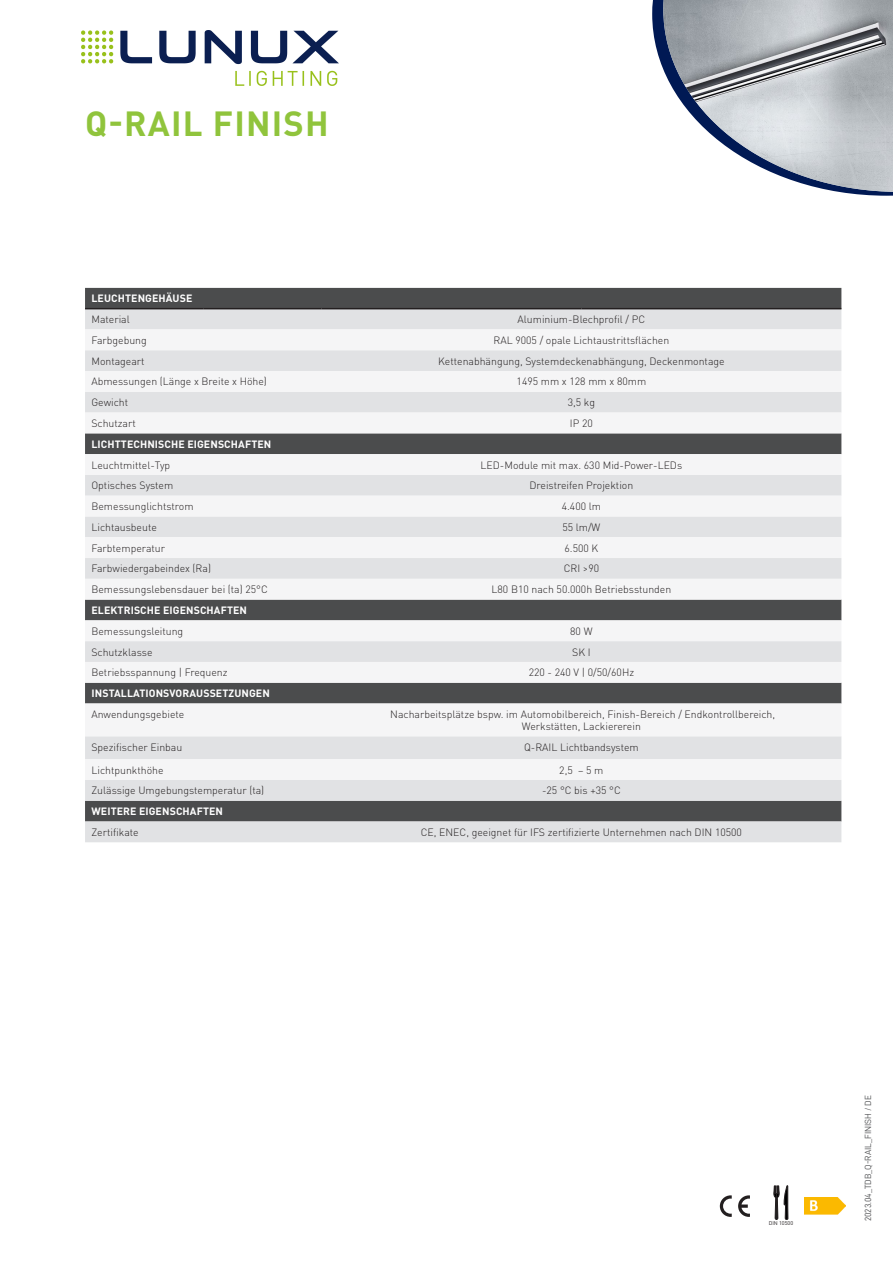
<style>
.page{position:relative;width:893px;height:1263px;background:#fff}
.page>*{position:absolute;margin:0;border:0;box-sizing:border-box;transform-origin:0 0}
.t1{font:700 34.5px "DIN Pro";letter-spacing:.035em;color:#90c43c}
.LUNUX_Tabelle_Body_M{font:300 10.5px/12px "DIN Pro";color:#231f20;text-align:center}
.LUNUX_Tabelle_Body_L{font:300 10.5px "DIN Pro";color:#231f20}
.LUNUX_Tabelle_Übersc{font:700 10.5px "DIN Pro";letter-spacing:.01em;color:#fff}
.t2{font:9px "D DIN PRO Regular";color:#57585a}
.t3{font:5.4px "DIN Pro";color:#231f20}
</style>
<div class="page">
<svg style="left:652px;top:0;width:241px;height:196px"></svg>
<img style="left:663px;top:0;width:230px;height:192px">
<svg style="left:738px;top:1195px;width:12px;height:22px"></svg>
<svg style="left:720px;top:1195px;width:12px;height:22px"></svg>
<svg style="left:774px;top:1185px;width:14px;height:35px"></svg>
<img style="left:804px;top:1198px;width:41px;height:17px">
<div style="left:85px;top:288px;width:756px;height:20px;background:#4b4c4d"></div>
<svg style="left:85px;top:309px;width:756px;height:533px;background:#babbbd"></svg>
<svg style="left:85px;top:329px;width:756px;height:451px;fill:#f5f5f6"></svg>
<hr style="left:85px;top:308px;width:118px;height:1px;background:#231f20">
<hr style="left:203px;top:308px;width:118px;height:1px;background:#231f20">
<hr style="left:321px;top:308px;width:260px;height:1px;background:#231f20">
<hr style="left:581px;top:308px;width:260px;height:1px;background:#231f20">
<img style="left:82px;top:31px;width:257px;height:54px">
<p class="t1" style="left:85px;top:100px;width:245px">Q-RAIL FINISH</p>
<p class="LUNUX_Tabelle_Übersc" style="left:91px;top:291px;width:102px">LEUCHTENGEHÄUSE</p>
<p class="LUNUX_Tabelle_Body_L" style="left:91px;top:312px;width:40px">Material</p>
<p class="LUNUX_Tabelle_Body_M" style="left:518px;top:313px;width:129px">Aluminium-Blechprofil / PC</p>
<p class="LUNUX_Tabelle_Body_L" style="left:91px;top:333px;width:57px">Farbgebung</p>
<p class="LUNUX_Tabelle_Body_M" style="left:493px;top:334px;width:177px">RAL 9005 / opale Lichtaustrittsflächen</p>
<p class="LUNUX_Tabelle_Body_L" style="left:91px;top:354px;width:55px">Montageart</p>
<p class="LUNUX_Tabelle_Body_M" style="left:438px;top:354px;width:288px">Kettenabhängung, Systemdeckenabhängung, Deckenmontage</p>
<p class="LUNUX_Tabelle_Body_L" style="left:91px;top:374px;width:177px">Abmessungen (Länge x Breite x Höhe)</p>
<p class="LUNUX_Tabelle_Body_M" style="left:517px;top:375px;width:131px">1495 mm x 128 mm x 80mm</p>
<p class="LUNUX_Tabelle_Body_L" style="left:91px;top:395px;width:38px">Gewicht</p>
<p class="LUNUX_Tabelle_Body_M" style="left:568px;top:396px;width:29px">3,5 kg</p>
<p class="LUNUX_Tabelle_Body_L" style="left:91px;top:416px;width:46px">Schutzart</p>
<p class="LUNUX_Tabelle_Body_M" style="left:570px;top:417px;width:24px">IP 20</p>
<p class="LUNUX_Tabelle_Übersc" style="left:91px;top:437px;width:181px">LICHTTECHNISCHE EIGENSCHAFTEN</p>
<p class="LUNUX_Tabelle_Body_L" style="left:91px;top:458px;width:80px">Leuchtmittel-Typ</p>
<p class="LUNUX_Tabelle_Body_M" style="left:481px;top:458px;width:203px">LED-Module mit max. 630 Mid-Power-LEDs</p>
<p class="LUNUX_Tabelle_Body_L" style="left:91px;top:478px;width:83px">Optisches System</p>
<p class="LUNUX_Tabelle_Body_M" style="left:529px;top:479px;width:105px">Dreistreifen Projektion</p>
<p class="LUNUX_Tabelle_Body_L" style="left:91px;top:499px;width:104px">Bemessunglichtstrom</p>
<p class="LUNUX_Tabelle_Body_M" style="left:562px;top:500px;width:41px">4.400 lm</p>
<p class="LUNUX_Tabelle_Body_L" style="left:91px;top:520px;width:67px">Lichtausbeute</p>
<p class="LUNUX_Tabelle_Body_M" style="left:562px;top:521px;width:40px">55 lm/W</p>
<p class="LUNUX_Tabelle_Body_L" style="left:91px;top:541px;width:75px">Farbtemperatur</p>
<p class="LUNUX_Tabelle_Body_M" style="left:564px;top:541px;width:35px">6.500 K</p>
<p class="LUNUX_Tabelle_Body_L" style="left:91px;top:561px;width:121px">Farbwiedergabeindex (Ra)</p>
<p class="LUNUX_Tabelle_Body_M" style="left:564px;top:562px;width:37px">CRI &gt;90</p>
<p class="LUNUX_Tabelle_Body_L" style="left:91px;top:582px;width:178px">Bemessungslebensdauer bei (ta) 25°C</p>
<p class="LUNUX_Tabelle_Body_M" style="left:491px;top:583px;width:181px">L80 B10 nach 50.000h Betriebsstunden</p>
<p class="LUNUX_Tabelle_Übersc" style="left:91px;top:603px;width:157px">ELEKTRISCHE EIGENSCHAFTEN</p>
<p class="LUNUX_Tabelle_Body_L" style="left:91px;top:624px;width:93px">Bemessungsleitung</p>
<p class="LUNUX_Tabelle_Body_M" style="left:570px;top:625px;width:24px">80 W</p>
<p class="LUNUX_Tabelle_Body_L" style="left:91px;top:645px;width:63px">Schutzklasse</p>
<p class="LUNUX_Tabelle_Body_M" style="left:572px;top:645px;width:20px">SK I</p>
<p class="LUNUX_Tabelle_Body_L" style="left:91px;top:665px;width:138px">Betriebsspannung | Frequenz</p>
<p class="LUNUX_Tabelle_Body_M" style="left:529px;top:666px;width:107px">220 - 240 V | 0/50/60Hz</p>
<p class="LUNUX_Tabelle_Übersc" style="left:91px;top:686px;width:180px">INSTALLATIONSVORAUSSETZUNGEN</p>
<p class="LUNUX_Tabelle_Body_L" style="left:91px;top:707px;width:94px">Anwendungsgebiete</p>
<p class="LUNUX_Tabelle_Body_M" style="left:390px;top:708px;width:386px">Nacharbeitsplätze bspw. im Automobilbereich, Finish-Bereich / Endkontrollbereich,<br>Werkstätten, Lackiererein</p>
<p class="LUNUX_Tabelle_Body_L" style="left:91px;top:740px;width:92px">Spezifischer Einbau</p>
<p class="LUNUX_Tabelle_Body_M" style="left:524px;top:740px;width:116px">Q-RAIL Lichtbandsystem</p>
<p class="LUNUX_Tabelle_Body_L" style="left:91px;top:763px;width:74px">Lichtpunkthöhe</p>
<p class="LUNUX_Tabelle_Body_M" style="left:559px;top:763px;width:46px">2,5 – 5 m</p>
<p class="LUNUX_Tabelle_Body_L" style="left:91px;top:783px;width:174px">Zulässige Umgebungstemperatur (ta)</p>
<p class="LUNUX_Tabelle_Body_M" style="left:542px;top:784px;width:80px">-25 °C bis +35 °C</p>
<p class="LUNUX_Tabelle_Übersc" style="left:91px;top:804px;width:133px">WEITERE EIGENSCHAFTEN</p>
<p class="LUNUX_Tabelle_Body_L" style="left:91px;top:825px;width:49px">Zertifikate</p>
<p class="LUNUX_Tabelle_Body_M" style="left:421px;top:826px;width:323px">CE, ENEC, geeignet für IFS zertifizierte Unternehmen nach DIN 10500</p>
<p class="t3" style="left:769px;top:1219px;width:26px">DIN 10500</p>
<p class="t2" style="left:863px;top:1221px;width:128px;rotate:-90deg">2023.04_TDB_Q-RAIL_FINISH / DE</p>
</div>
